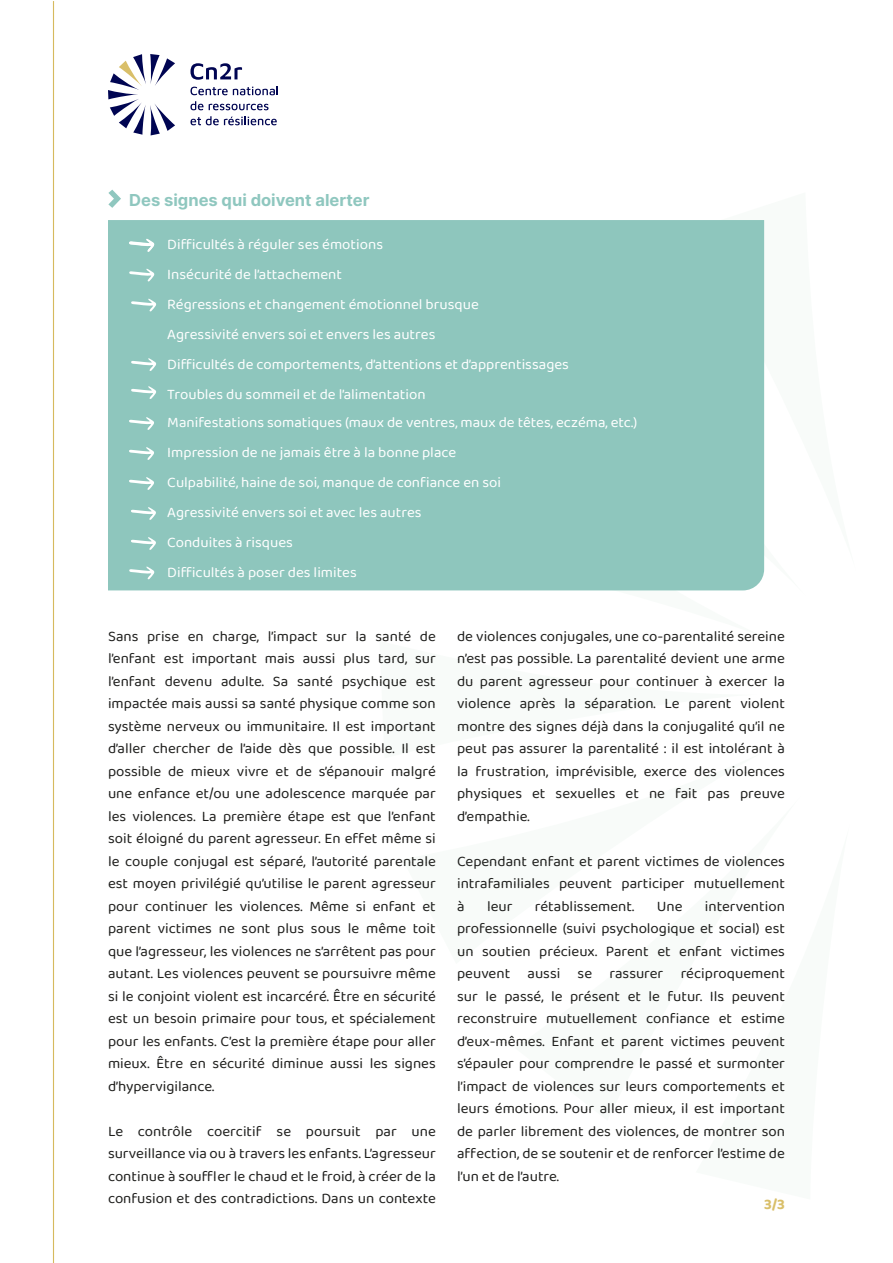
<style>
.page{position:relative;width:893px;height:1263px;background:#fff}
.page>*{position:absolute;margin:0;border:0;box-sizing:border-box;transform-origin:0 0}
.t1{font:700 16.5px "Inter";color:#8fc7bf}
.t2{font:15px/22.5px "Baloo 2";color:#1e1e1c;text-align:justify}
.t3{font:15px/30px "Baloo 2";color:#fff}
.t4{font:700 15px "Baloo 2";color:#d9bf69}
</style>
<div class="page">
<svg style="left:764px;top:220px;width:1px;height:351px"></svg>
<svg style="left:108px;top:54px;width:67px;height:81px"></svg>
<svg style="left:190px;top:86px;width:88px;height:9px"></svg>
<svg style="left:190px;top:101px;width:79px;height:9px"></svg>
<svg style="left:190px;top:116px;width:87px;height:9px"></svg>
<svg style="left:190px;top:63px;width:52px;height:17px"></svg>
<div style="left:108px;top:220px;width:656px;height:370px;background:#8ec6bd"></div>
<svg style="left:108px;top:190px;width:13px;height:18px"></svg>
<svg style="left:129px;top:239px;width:26px;height:13px"></svg>
<svg style="left:129px;top:269px;width:26px;height:13px"></svg>
<svg style="left:131px;top:299px;width:25px;height:13px"></svg>
<svg style="left:131px;top:358px;width:25px;height:13px"></svg>
<svg style="left:131px;top:386px;width:25px;height:13px"></svg>
<svg style="left:129px;top:417px;width:25px;height:13px"></svg>
<svg style="left:129px;top:447px;width:25px;height:13px"></svg>
<svg style="left:129px;top:477px;width:25px;height:13px"></svg>
<svg style="left:131px;top:507px;width:25px;height:13px"></svg>
<svg style="left:131px;top:537px;width:25px;height:13px"></svg>
<svg style="left:129px;top:567px;width:26px;height:13px"></svg>
<hr style="left:53px;top:1px;width:1px;height:1262px;background:#d6ba5e">
<p class="t1" style="left:129px;top:188px;width:242px">Des signes qui doivent alerter</p>
<p class="t3" style="left:167px;top:230px;width:403px">Difficultés à réguler ses émotions<br>Insécurité de l’attachement<br>Régressions et changement émotionnel brusque<br>Agressivité envers soi et envers les autres<br>Difficultés de comportements, d’attentions et d’apprentissages Troubles du sommeil et de l’alimentation</p>
<p class="t3" style="left:167px;top:408px;width:471px">Manifestations somatiques (maux de ventres, maux de têtes, eczéma, etc.)<br>Impression de ne jamais être à la bonne place<br>Culpabilité, haine de soi, manque de confiance en soi<br>Agressivité envers soi et avec les autres<br>Conduites à risques<br>Difficultés à poser des limites</p>
<p class="t2" style="left:108px;top:625px;width:329px">Sans prise en charge, l’impact sur la santé de l’enfant est important mais aussi plus tard, sur l’enfant devenu adulte. Sa santé psychique est impactée mais aussi sa santé physique comme son système nerveux ou immunitaire. Il est important d’aller chercher de l’aide dès que possible. Il est possible de mieux vivre et de s’épanouir malgré une enfance et/ou une adolescence marquée par les violences. La première étape est que l’enfant soit éloigné du parent agresseur. En effet même si le couple conjugal est séparé, l’autorité parentale est moyen privilégié qu’utilise le parent agresseur pour continuer les violences. Même si enfant et parent victimes ne sont plus sous le même toit que l’agresseur, les violences ne s’arrêtent pas pour autant. Les violences peuvent se poursuivre même si le conjoint violent est incarcéré. Être en sécurité est un besoin primaire pour tous, et spécialement pour les enfants. C’est la première étape pour aller mieux. Être en sécurité diminue aussi les signes d’hypervigilance.</p>
<p class="t2" style="left:108px;top:1120px;width:329px">Le contrôle coercitif se poursuit par une surveillance via ou à travers les enfants. L’agresseur continue à souffler le chaud et le froid, à créer de la confusion et des contradictions. Dans un contexte</p>
<p class="t2" style="left:457px;top:625px;width:329px">de violences conjugales, une co-parentalité sereine n’est pas possible. La parentalité devient une arme du parent agresseur pour continuer à exercer la violence après la séparation. Le parent violent montre des signes déjà dans la conjugalité qu’il ne peut pas assurer la parentalité : il est intolérant à la frustration, imprévisible, exerce des violences physiques et sexuelles et ne fait pas preuve d’empathie.</p>
<p class="t2" style="left:457px;top:850px;width:329px">Cependant enfant et parent victimes de violences intrafamiliales peuvent participer mutuellement à</p>
<p class="t2" style="left:487px;top:895px;width:27px">leur</p>
<p class="t2" style="left:535px;top:895px;width:101px">rétablissement.</p>
<p class="t2" style="left:657px;top:895px;width:27px">Une</p>
<p class="t2" style="left:457px;top:895px;width:329px;text-indent:248px">intervention professionnelle (suivi psychologique et social) est un soutien précieux. Parent et enfant victimes peuvent aussi se rassurer réciproquement sur le passé, le présent et le futur. Ils peuvent reconstruire mutuellement confiance et estime d’eux-mêmes. Enfant et parent victimes peuvent s’épauler pour comprendre le passé et surmonter l’impact de violences sur leurs comportements et leurs émotions. Pour aller mieux, il est important de parler librement des violences, de montrer son affection, de se soutenir et de renforcer l’estime de l’un et de l’autre.</p>
<p class="t4" style="left:764px;top:1194px;width:22px">3/3</p>
</div>
